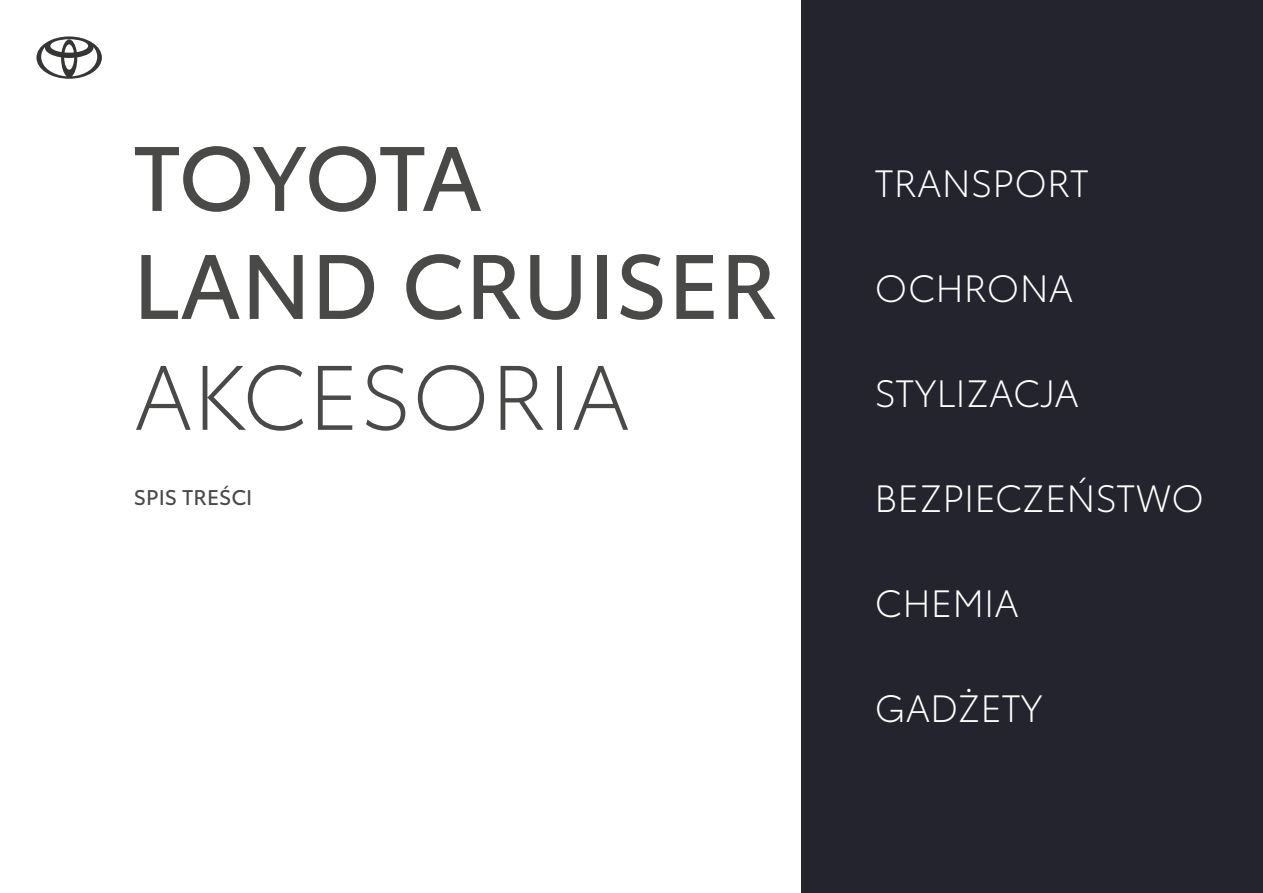
<style>
.page{position:relative;width:1263px;height:893px;background:#fff}
.page>*{position:absolute;margin:0;border:0;box-sizing:border-box;transform-origin:0 0}
.t1{font:90px/108px "Toyota Type";color:#494948}
.t2{font:300 90px "Toyota Type";color:#494948}
.t3{font:300 37.5px "Toyota Type";color:#fff}
.t4{font:21px "Toyota Type";color:#494948}
</style>
<div class="page">
<svg style="left:36px;top:36px;width:66px;height:43px"></svg>
<div style="left:801px;top:0;width:462px;height:893px;background:#23242d"></div>
<h1 class="t1" style="left:133px;top:117px;width:646px">TOYOTA<br>LAND CRUISER</h1>
<h1 class="t2" style="left:134px;top:332px;width:498px">AKCESORIA</h1>
<p class="t4" style="left:134px;top:481px;width:120px">SPIS TREŚCI</p>
<p class="t3" style="left:874px;top:157px;width:216px">TRANSPORT</p>
<p class="t3" style="left:874px;top:262px;width:200px">OCHRONA</p>
<p class="t3" style="left:874px;top:367px;width:206px">STYLIZACJA</p>
<p class="t3" style="left:874px;top:472px;width:331px">BEZPIECZEŃSTWO</p>
<p class="t3" style="left:874px;top:577px;width:146px">CHEMIA</p>
<p class="t3" style="left:874px;top:682px;width:169px">GADŻETY</p>
</div>
